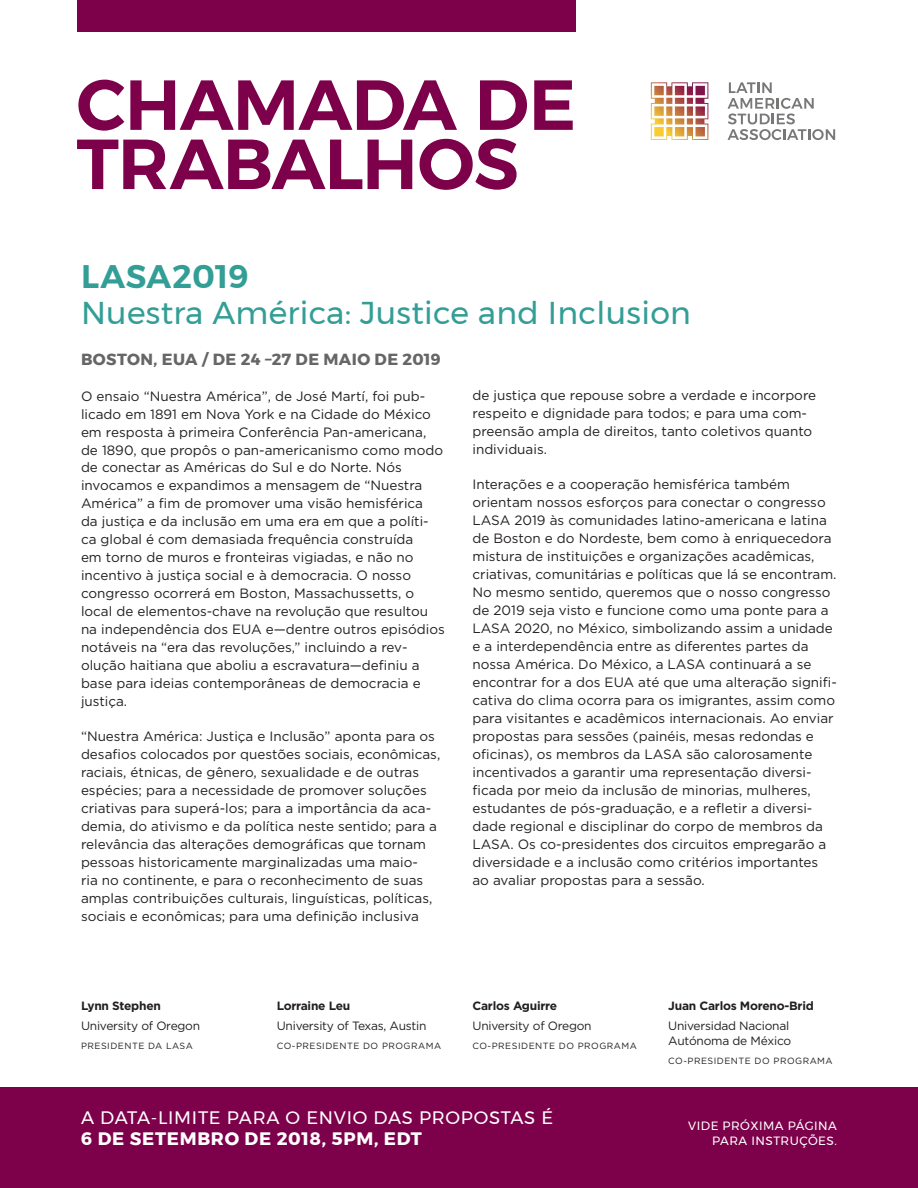
<style>
.page{position:relative;width:918px;height:1188px;background:#fff}
.page>*{position:absolute;margin:0;border:0;box-sizing:border-box;transform-origin:0 0}
.t1{font:600 70.65px/59.2px "Montserrat";letter-spacing:-.01em;color:#7d004a}
.t2{font:600 32.55px "Montserrat";letter-spacing:.01em;color:#339e96}
.t3{font:31.5px "Montserrat";letter-spacing:.01em;color:#339e96}
.t4{font:18px "Montserrat";letter-spacing:.04em;color:#fff}
.t5{font:700 18px "Montserrat";letter-spacing:.04em;color:#fff}
.t6{font:700 16.05px "Montserrat";letter-spacing:.025em;color:#666}
.t7{font:13.5px/18px "Gotham";color:#231f20}
.t8{font:12px/15px "Gotham";letter-spacing:-.02em;color:#231f20}
.t9{font:700 12px "Gotham";letter-spacing:-.02em;color:#231f20}
.t10{font:12px/15px "Montserrat";letter-spacing:.04em;color:#fff;text-align:right}
.t11{font:9px "Gotham";letter-spacing:.055em;color:#231f20}
</style>
<div class="page">
<div style="left:0;top:1087px;width:918px;height:101px;background:#7d004a"></div>
<div style="left:77px;top:0;width:499px;height:32px;background:#7d004a"></div>
<svg style="left:728px;top:82px;width:107px;height:58px"></svg>
<svg style="left:651px;top:82px;width:57px;height:58px"></svg>
<h1 class="t1" style="left:76px;top:75px;width:501px">CHAMADA DE<br>TRABALHOS</h1>
<h2 class="t2" style="left:81px;top:251px;width:170px">LASA2019</h2>
<h3 class="t3" style="left:81px;top:289px;width:612px">Nuestra América: Justice and Inclusion</h3>
<p class="t6" style="left:81px;top:346px;width:362px">BOSTON, EUA / DE 24 –27 DE MAIO DE 2019</p>
<p class="t7" style="left:81px;top:387px;width:365px">O ensaio “Nuestra América”, de José Martí, foi pub&shy;licado em 1891 em Nova York e na Cidade do México em resposta à primeira Conferência Pan-americana, de 1890, que propôs o pan-americanismo como modo de conectar as Américas do Sul e do Norte. Nós invocamos e expandimos a mensagem de “Nuestra América” a fim de promover uma visão hemisférica<br>da justiça e da inclusão em uma era em que a políti&shy;ca global é com demasiada frequência construída<br>em torno de muros e fronteiras vigiadas, e não no incentivo à justiça social e à democracia. O nosso congresso ocorrerá em Boston, Massachussetts, o local de elementos-chave na revolução que resultou na independência dos EUA e—dentre outros episódios notáveis na “era das revoluções,” incluindo a rev&shy;olução haitiana que aboliu a escravatura—definiu a base para ideias contemporâneas de democracia e justiça.</p>
<p class="t7" style="left:81px;top:727px;width:361px">“Nuestra América: Justiça e Inclusão” aponta para os desafios colocados por questões sociais, econômicas, raciais, étnicas, de gênero, sexualidade e de outras espécies; para a necessidade de promover soluções criativas para superá-los; para a importância da aca&shy;demia, do ativismo e da política neste sentido; para a relevância das alterações demográficas que tornam pessoas historicamente marginalizadas uma maio-<br>ria no continente, e para o reconhecimento de suas amplas contribuições culturais, linguísticas, políticas, sociais e econômicas; para uma definição inclusiva</p>
<p class="t7" style="left:472px;top:387px;width:345px">de justiça que repouse sobre a verdade e incorpore respeito e dignidade para todos; e para uma com&shy;preensão ampla de direitos, tanto coletivos quanto individuais.</p>
<p class="t7" style="left:472px;top:475px;width:366px">Interações e a cooperação hemisférica também orientam nossos esforços para conectar o congresso LASA 2019 às comunidades latino-americana e latina de Boston e do Nordeste, bem como à enriquecedora mistura de instituições e organizações acadêmicas, criativas, comunitárias e políticas que lá se encontram.<br>No mesmo sentido, queremos que o nosso congresso de 2019 seja visto e funcione como uma ponte para a LASA 2020, no México, simbolizando assim a unidade e a interdependência entre as diferentes partes da nossa América. Do México, a LASA continuará a se encontrar for a dos EUA até que uma alteração signifi&shy;cativa do clima ocorra para os imigrantes, assim como para visitantes e acadêmicos internacionais. Ao enviar propostas para sessões (painéis, mesas redondas e oficinas), os membros da LASA são calorosamente incentivados a garantir uma representação diversi&shy;ficada por meio da inclusão de minorias, mulheres, estudantes de pós-graduação, e a refletir a diversi&shy;dade regional e disciplinar do corpo de membros da LASA. Os co-presidentes dos circuitos empregarão a diversidade e a inclusão como critérios importantes ao avaliar propostas para a sessão.</p>
<p class="t9" style="left:81px;top:998px;width:82px">Lynn Stephen</p>
<p class="t8" style="left:81px;top:1018px;width:121px">University of Oregon</p>
<p class="t11" style="left:81px;top:1041px;width:113px">PRESIDENTE DA LASA</p>
<p class="t9" style="left:277px;top:998px;width:75px">Lorraine Leu</p>
<p class="t8" style="left:277px;top:1018px;width:151px">University of Texas, Austin</p>
<p class="t11" style="left:277px;top:1041px;width:166px">CO-PRESIDENTE DO PROGRAMA</p>
<p class="t9" style="left:472px;top:998px;width:86px">Carlos Aguirre</p>
<p class="t8" style="left:472px;top:1018px;width:121px">University of Oregon</p>
<p class="t11" style="left:472px;top:1041px;width:166px">CO-PRESIDENTE DO PROGRAMA</p>
<h3 class="t4" style="left:81px;top:1104px;width:474px">A DATA-LIMITE PARA O ENVIO DAS PROPOSTAS É</h3>
<h3 class="t5" style="left:81px;top:1125px;width:342px">6 DE SETEMBRO DE 2018, 5PM, EDT</h3>
<p class="t9" style="left:668px;top:998px;width:147px">Juan Carlos Moreno-Brid</p>
<p class="t8" style="left:668px;top:1018px;width:125px">Universidad Nacional<br>Autónoma de México</p>
<p class="t11" style="left:668px;top:1056px;width:166px">CO-PRESIDENTE DO PROGRAMA</p>
<p class="t10" style="left:688px;top:1119px;width:150px">VIDE PRÓXIMA PÁGINA<br>PARA INSTRUÇÕES.</p>
</div>
